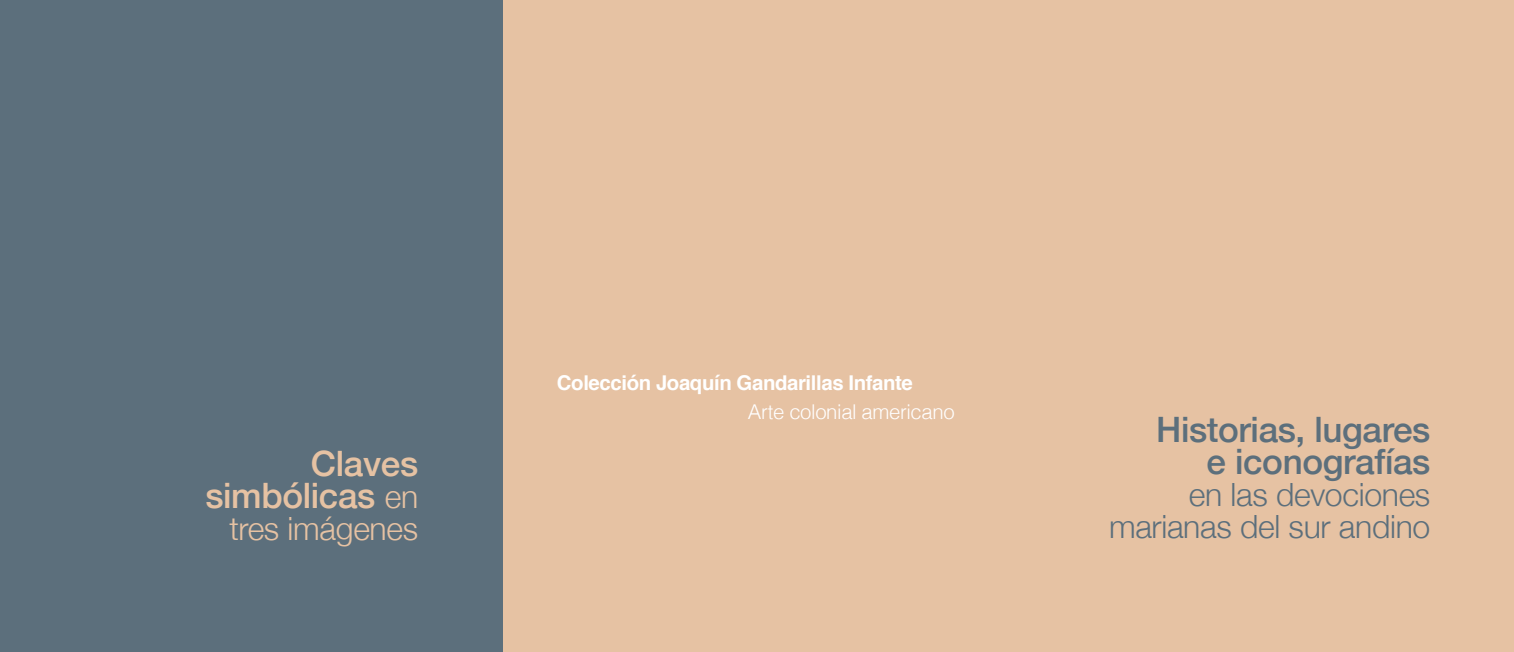
<style>
.page{position:relative;width:1514px;height:652px;background:#fff}
.page>*{position:absolute;margin:0;border:0;box-sizing:border-box;transform-origin:0 0}
.t1{font:500 35px/32px "Helvetica Neue";letter-spacing:-.01em;color:#5c6f7c;text-align:right}
.t2{font:500 35px/32px "Helvetica Neue";letter-spacing:-.01em;color:#e6c2a3;text-align:right}
.t3{font:300 32px/32px "Helvetica Neue";letter-spacing:-.01em;color:#5c6f7c;text-align:right}
.t4{font:300 32px "Helvetica Neue";letter-spacing:-.01em;color:#e6c2a3}
.t5{font:700 20.4px "Helvetica";letter-spacing:-.02em;color:#fff}
.t6{font:300 20.4px "Helvetica";letter-spacing:-.02em;color:#fff}
.s1{font-weight:300;font-size:32px}
</style>
<div class="page">
<div style="left:0;top:0;width:504px;height:652px;background:#5c6f7c"></div>
<div style="left:504px;top:0;width:1010px;height:652px;background:#e6c2a3"></div>
<p class="t2" style="left:205px;top:446px;width:214px">Claves simbólicas <span class="s1">en</span></p>
<p class="t4" style="left:229px;top:509px;width:190px">tres imágenes</p>
<p class="t5" style="left:557px;top:367px;width:357px">Colección Joaquín Gandarillas Infante</p>
<p class="t6" style="left:748px;top:395px;width:208px">Arte colonial americano</p>
<p class="t1" style="left:1156px;top:412px;width:276px">Historias, lugares e iconografías</p>
<p class="t3" style="left:1109px;top:478px;width:323px">en las devociones marianas del sur andino</p>
</div>
